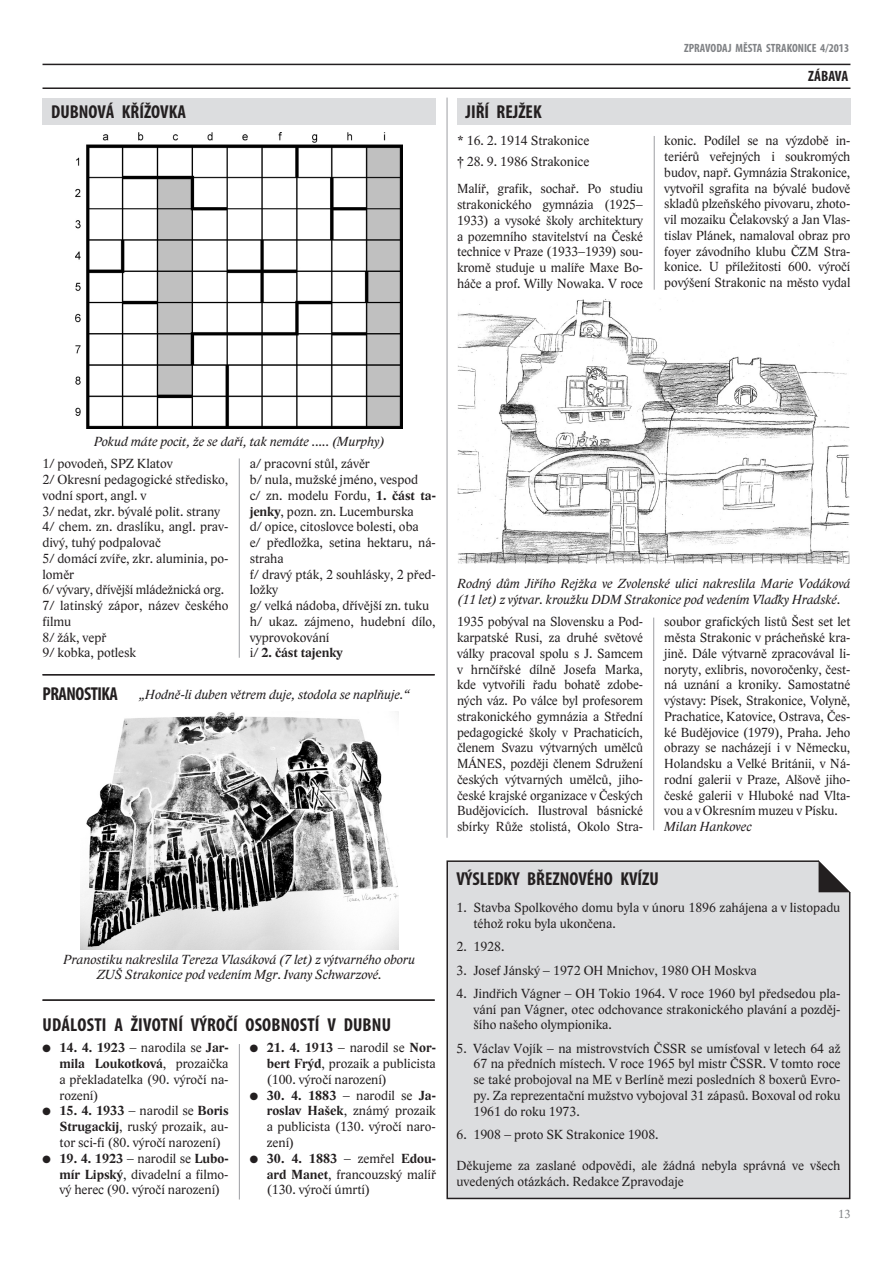
<style>
.page{position:relative;width:893px;height:1263px;background:#fff}
.page>*{position:absolute;margin:0;border:0;box-sizing:border-box;transform-origin:0 0}
.TITULEK{font:700 condensed 18.75px "Myriad Pro";color:#231f20}
.TITULEK-2{font:700 condensed 18.75px "Myriad Pro";letter-spacing:-.025em;color:#231f20}
.Rada_města{font:700 condensed 15px "Myriad Pro";color:#231f20}
.Body_text{font:13.5px/15.8px "Lido STFCE";color:#231f20}
._1__a_text{font:13.5px/15.8px "Lido STFCE";color:#231f20;text-align:justify}
.Body_text-2{font:italic 13.5px/15.8px "Lido STFCE";color:#231f20}
.bt_center{font:italic 13.5px "Lido STFCE";color:#231f20}
.Body_text-3{font:700 13.5px "Lido STFCE";color:#231f20}
.ZAHLAVI{font:700 condensed 12px "Myriad Pro";color:#808285}
.numero_vpravo{font:12px "Lido STFCE";color:#808285}
.s1{font-weight:700}
.s2{font-weight:400}
.s3{font-family:"Dixieland Normal";font-size:10.5px}
</style>
<div class="page">
<hr style="left:43px;top:64px;width:807px;height:1px;background:#231f20">
<hr style="left:43px;top:87px;width:807px;height:2px;background:#231f20">
<div style="left:447px;top:861px;width:403px;height:337px;background:#dcdddf"></div>
<div style="left:446px;top:860px;width:404px;height:339px;border:2px solid #231f20"></div>
<svg style="left:819px;top:860px;width:31px;height:32px"></svg>
<div style="left:43px;top:98px;width:393px;height:26px;background:#dcdddf"></div>
<hr style="left:43px;top:674px;width:392px;height:1px;background:#231f20">
<img style="left:80px;top:711px;width:318px;height:238px">
<hr style="left:43px;top:999px;width:392px;height:2px;background:#231f20">
<hr style="left:239px;top:1044px;width:1px;height:155px;background:#a8a9ad">
<img style="left:76px;top:132px;width:327px;height:296px">
<hr style="left:239px;top:458px;width:1px;height:200px;background:#a8a9ad">
<hr style="left:446px;top:98px;width:2px;height:740px;background:#a8a9ad">
<img style="left:457px;top:299px;width:393px;height:264px">
<hr style="left:653px;top:618px;width:1px;height:212px;background:#a8a9ad">
<hr style="left:654px;top:136px;width:1px;height:154px;background:#a8a9ad">
<div style="left:457px;top:98px;width:393px;height:27px;background:#dcdddf"></div>
<p class="TITULEK" style="left:51px;top:100px;width:136px">DUBNOVÁ KŘÍŽOVKA</p>
<p class="TITULEK" style="left:465px;top:100px;width:78px">JIŘÍ REJŽEK</p>
<p class="Body_text" style="left:457px;top:133px;width:134px">* 16. 2. 1914 Strakonice</p>
<p class="Body_text" style="left:457px;top:153px;width:134px">† 28. 9. 1986 Strakonice</p>
<p class="Body_text" style="left:457px;top:181px;width:188px;text-align:justify">Malíř, grafik, sochař. Po studiu strakonického gymnázia (1925– 1933) a vysoké školy architektury a pozemního stavitelství na České technice v Praze (1933–1939) sou&shy;kromě studuje u malíře Maxe Bo&shy;háče a prof. Willy Nowaka. V roce</p>
<p class="ZAHLAVI" style="left:684px;top:40px;width:167px">ZPRAVODAJ MĚSTA STRAKONICE 4/2013</p>
<p class="Rada_města" style="left:808px;top:67px;width:42px">ZÁBAVA</p>
<p class="Body_text" style="left:664px;top:133px;width:188px;text-align:justify">konic. Podílel se na výzdobě in&shy;teriérů veřejných i soukromých budov, např. Gymnázia Strakonice, vytvořil sgrafita na bývalé budově skladů plzeňského pivovaru, zhoto&shy;vil mozaiku Čelakovský a Jan Vlas&shy;tislav Plánek, namaloval obraz pro foyer závodního klubu ČZM Stra&shy;konice. U příležitosti 600. výročí povýšení Strakonic na město vydal</p>
<p class="bt_center" style="left:94px;top:434px;width:292px">Pokud máte pocit, že se daří, tak nemáte ..... (Murphy)</p>
<p class="Body_text" style="left:43px;top:456px;width:132px">1/ povodeň, SPZ Klatov</p>
<p class="Body_text" style="left:43px;top:472px;width:188px">2/ Okresní pedagogické středisko, vodní sport, angl. v</p>
<p class="Body_text" style="left:43px;top:503px;width:179px">3/ nedat, zkr. bývalé polit. strany</p>
<p class="Body_text" style="left:43px;top:519px;width:188px">4/ chem. zn. draslíku, angl. prav&shy;divý, tuhý podpalovač</p>
<p class="Body_text" style="left:43px;top:550px;width:188px">5/ domácí zvíře, zkr. aluminia, po&shy;loměr</p>
<p class="Body_text" style="left:43px;top:582px;width:183px">6/ vývary, dřívější mládežnická org.</p>
<p class="Body_text" style="left:43px;top:598px;width:188px">7/ latinský zápor, název českého filmu</p>
<p class="Body_text" style="left:43px;top:629px;width:65px">8/ žák, vepř</p>
<p class="Body_text" style="left:43px;top:645px;width:95px">9/ kobka, potlesk</p>
<p class="Body_text" style="left:250px;top:456px;width:121px">a/ pracovní stůl, závěr</p>
<p class="Body_text" style="left:250px;top:472px;width:170px">b/ nula, mužské jméno, vespod</p>
<p class="Body_text" style="left:250px;top:487px;width:188px">c/ zn. modelu Fordu, <span class="s1">1. část ta&shy;jenky</span>, pozn. zn. Lucemburska</p>
<p class="Body_text" style="left:250px;top:519px;width:171px">d/ opice, citoslovce bolesti, oba</p>
<p class="Body_text" style="left:250px;top:535px;width:188px">e/ předložka, setina hektaru, ná&shy;straha</p>
<p class="Body_text" style="left:250px;top:566px;width:188px">f/ dravý pták, 2 souhlásky, 2 před&shy;ložky</p>
<p class="Body_text" style="left:250px;top:598px;width:181px">g/ velká nádoba, dřívější zn. tuku</p>
<p class="Body_text" style="left:250px;top:613px;width:188px">h/ ukaz. zájmeno, hudební dílo, vyprovokování</p>
<p class="Body_text-3" style="left:250px;top:645px;width:94px"><span class="s2">i/</span> 2. část tajenky</p>
<p class="TITULEK-2" style="left:43px;top:682px;width:77px">PRANOSTIKA</p>
<p class="Body_text-2" style="left:139px;top:687px;width:272px">„Hodně-li duben větrem duje, stodola se naplňuje.“</p>
<p class="bt_center" style="left:63px;top:951px;width:353px">Pranostiku nakreslila Tereza Vlasáková (7 let) z výtvarného oboru</p>
<p class="bt_center" style="left:97px;top:967px;width:286px">ZUŠ Strakonice pod vedením Mgr. Ivany Schwarzové.</p>
<p class="TITULEK" style="left:43px;top:1013px;width:350px">UDÁLOSTI A ŽIVOTNÍ VÝROČÍ OSOBNOSTÍ V DUBNU</p>
<p class="_1__a_text" style="left:60px;top:1040px;width:171px;text-indent:-17px"><span class="s3">l</span> <span class="s1">14. 4. 1923</span> – narodila se <span class="s1">Jar&shy;mila Loukotková</span>, prozaička a překladatelka (90. výročí na&shy;rození)</p>
<p class="_1__a_text" style="left:60px;top:1103px;width:171px;text-indent:-17px"><span class="s3">l</span> <span class="s1">15. 4. 1933</span> – narodil se <span class="s1">Boris Strugackij</span>, ruský prozaik, au&shy;tor sci-fi (80. výročí narození)</p>
<p class="_1__a_text" style="left:60px;top:1150px;width:171px;text-indent:-17px"><span class="s3">l</span> <span class="s1">19. 4. 1923</span> – narodil se <span class="s1">Lubo&shy;mír Lipský</span>, divadelní a filmo&shy;vý herec (90. výročí narození)</p>
<p class="_1__a_text" style="left:267px;top:1040px;width:171px;text-indent:-17px"><span class="s3">l</span> <span class="s1">21. 4. 1913</span> – narodil se <span class="s1">Nor&shy;bert Frýd</span>, prozaik a publicista (100. výročí narození)</p>
<p class="_1__a_text" style="left:267px;top:1087px;width:171px;text-indent:-17px"><span class="s3">l</span> <span class="s1">30. 4. 1883</span> – narodil se <span class="s1">Ja&shy;roslav Hašek</span>, známý prozaik a publicista (130. výročí naro&shy;zení)</p>
<p class="_1__a_text" style="left:267px;top:1150px;width:171px;text-indent:-17px"><span class="s3">l</span> <span class="s1">30. 4. 1883</span> – zemřel <span class="s1">Edou&shy;ard Manet</span>, francouzský malíř (130. výročí úmrtí)</p>
<p class="Body_text-2" style="left:458px;top:576px;width:394px">Rodný dům Jiřího Rejžka ve Zvolenské ulici nakreslila Marie Vodáková (11 let) z výtvar. kroužku DDM Strakonice pod vedením Vlaďky Hradské.</p>
<p class="Body_text" style="left:457px;top:614px;width:188px;text-align:justify">1935 pobýval na Slovensku a Pod&shy;karpatské Rusi, za druhé světové války pracoval spolu s J. Samcem v hrnčířské dílně Josefa Marka, kde vytvořili řadu bohatě zdobe&shy;ných váz. Po válce byl profesorem strakonického gymnázia a Střední pedagogické školy v Prachaticích, členem Svazu výtvarných umělců MÁNES, později členem Sdružení českých výtvarných umělců, jiho&shy;české krajské organizace v Českých Budějovicích. Ilustroval básnické sbírky Růže stolistá, Okolo Stra-</p>
<p class="Body_text" style="left:664px;top:614px;width:188px;text-align:justify">soubor grafických listů Šest set let města Strakonic v prácheňské kra&shy;jině. Dále výtvarně zpracovával li&shy;noryty, exlibris, novoročenky, čest&shy;ná uznání a kroniky. Samostatné výstavy: Písek, Strakonice, Volyně, Prachatice, Katovice, Ostrava, Čes&shy;ké Budějovice (1979), Praha. Jeho obrazy se nacházejí i v Německu, Holandsku a Velké Británii, v Ná&shy;rodní galerii v Praze, Alšově jiho&shy;české galerii v Hluboké nad Vlta&shy;vou a v Okresním muzeu v Písku.</p>
<p class="Body_text-2" style="left:664px;top:818px;width:89px">Milan Hankovec</p>
<p class="TITULEK" style="left:456px;top:866px;width:204px">VÝSLEDKY BŘEZNOVÉHO KVÍZU</p>
<p class="_1__a_text" style="left:473px;top:900px;width:368px;text-indent:-17px">1. Stavba Spolkového domu byla v únoru 1896 zahájena a v listopadu téhož roku byla ukončena.</p>
<p class="_1__a_text" style="left:456px;top:939px;width:50px">2. 1928.</p>
<p class="_1__a_text" style="left:456px;top:962px;width:302px">3. Josef Jánský – 1972 OH Mnichov, 1980 OH Moskva</p>
<p class="_1__a_text" style="left:473px;top:985px;width:368px;text-indent:-17px">4. Jindřich Vágner – OH Tokio 1964. V roce 1960 byl předsedou pla&shy;vání pan Vágner, otec odchovance strakonického plavání a pozděj&shy;šího našeho olympionika.</p>
<p class="_1__a_text" style="left:473px;top:1040px;width:368px;text-indent:-17px">5. Václav Vojík – na mistrovstvích ČSSR se umísťoval v letech 64 až 67 na předních místech. V roce 1965 byl mistr ČSSR. V tomto roce se také probojoval na ME v Berlíně mezi posledních 8 boxerů Evro&shy;py. Za reprezentační mužstvo vybojoval 31 zápasů. Boxoval od roku 1961 do roku 1973.</p>
<p class="_1__a_text" style="left:456px;top:1126px;width:204px">6. 1908 – proto SK Strakonice 1908.</p>
<p class="Body_text" style="left:456px;top:1158px;width:385px">Děkujeme za zaslané odpovědi, ale žádná nebyla správná ve všech uvedených otázkách. Redakce Zpravodaje</p>
<p class="numero_vpravo" style="left:838px;top:1207px;width:14px">13</p>
</div>
